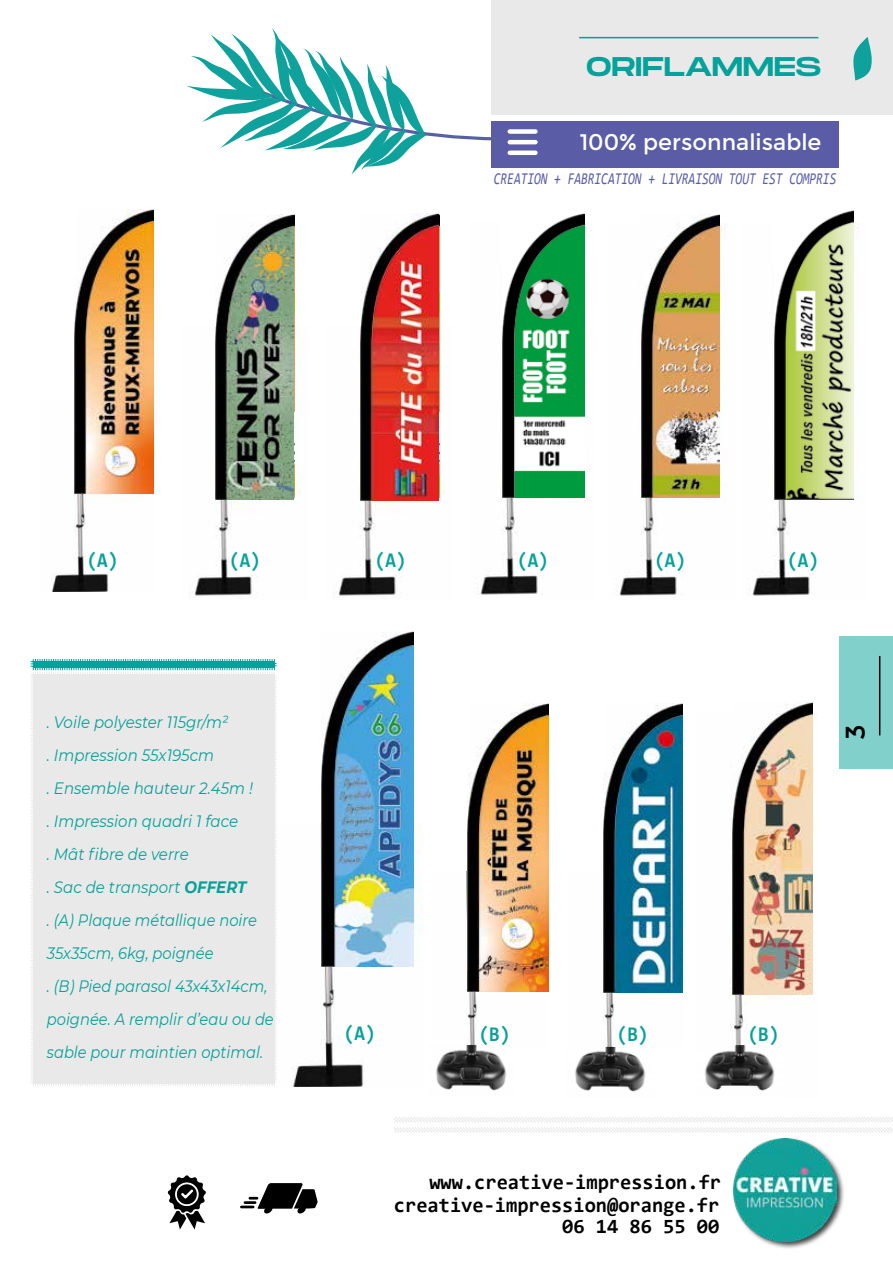
<style>
.page{position:relative;width:893px;height:1263px;background:#fff}
.page>*{position:absolute;margin:0;border:0;box-sizing:border-box;transform-origin:0 0}
.t1{font:27px "Monument Extended";letter-spacing:-.01em;color:#04a29a}
.t2{font:27px "Montserrat";color:#000}
.t3{font:22.5px "Montserrat";color:#fff}
.t4{font:700 21px "Consolas";color:#07a198;scale:.91 1}
.t5{font:700 20.4px/21.1px "Consolas";color:#000;text-align:right}
.t6{font:italic 16.5px/33px "Montserrat";color:#07a198;scale:.91 1}
.t7{font:italic 16.5px "Consolas";color:#5a5ea6;scale:.74 1}
.s1{font-weight:700}
</style>
<div class="page">
<div style="left:839px;top:636px;width:54px;height:133px;background:#81d0cc"></div>
<div style="left:491px;top:0;width:402px;height:115px;background:#e9e9e9"></div>
<hr style="left:579px;top:37px;width:239px;height:1px;background:#07a198">
<hr style="left:879px;top:656px;width:1px;height:79px;background:#000">
<div style="left:491px;top:121px;width:348px;height:47px;background:#5a5da5"></div>
<div style="left:510px;top:129px;width:25px;height:5px;background:#fff"></div>
<hr style="left:510px;top:140px;width:25px;height:4px;background:#fff">
<hr style="left:510px;top:151px;width:25px;height:4px;background:#fff">
<div style="left:732px;top:1137px;width:113px;height:112px;background:#000;opacity:.75"></div>
<img style="left:733px;top:1138px;width:103px;height:103px">
<svg style="left:241px;top:1183px;width:77px;height:30px"></svg>
<svg style="left:168px;top:1175px;width:38px;height:54px"></svg>
<svg style="left:394px;top:1117px;width:499px;height:16px"></svg>
<img style="left:52px;top:400px;width:103px;height:191px">
<img style="left:75px;top:210px;width:78px;height:283px">
<img style="left:477px;top:222px;width:110px;height:373px">
<img style="left:502px;top:214px;width:82px;height:284px">
<img style="left:616px;top:223px;width:110px;height:373px">
<img style="left:642px;top:214px;width:77px;height:284px">
<img style="left:192px;top:324px;width:109px;height:274px">
<img style="left:216px;top:214px;width:78px;height:285px">
<img style="left:336px;top:324px;width:109px;height:274px">
<img style="left:360px;top:213px;width:79px;height:287px">
<img style="left:749px;top:224px;width:110px;height:372px">
<img style="left:775px;top:211px;width:79px;height:288px">
<img style="left:466px;top:871px;width:82px;height:174px">
<img style="left:467px;top:703px;width:81px;height:288px">
<img style="left:436px;top:1045px;width:71px;height:46px">
<img style="left:575px;top:1046px;width:71px;height:46px">
<img style="left:730px;top:712px;width:87px;height:334px">
<img style="left:704px;top:1046px;width:71px;height:45px">
<img style="left:292px;top:823px;width:130px;height:263px">
<img style="left:322px;top:631px;width:91px;height:335px">
<div style="left:31px;top:672px;width:246px;height:414px;background:#e9e9e9"></div>
<svg style="left:30px;top:659px;width:247px;height:12px;background:#47bab5"></svg>
<svg style="left:187px;top:28px;width:312px;height:146px"></svg>
<svg style="left:853px;top:37px;width:19px;height:43px"></svg>
<img style="left:603px;top:871px;width:81px;height:175px">
<img style="left:604px;top:704px;width:79px;height:288px">
<img style="left:732px;top:703px;width:80px;height:291px">
<h1 class="t1" style="left:586px;top:46px;width:237px">ORIFLAMMES</h1>
<h2 class="t3" style="left:580px;top:129px;width:243px">100% personnalisable</h2>
<p class="t7" style="left:494px;top:167px;width:464px">CREATION + FABRICATION + LIVRAISON TOUT EST COMPRIS</p>
<p class="t4" style="left:87px;top:547px;width:36px">(A)</p>
<p class="t4" style="left:229px;top:547px;width:36px">(A)</p>
<p class="t4" style="left:375px;top:547px;width:36px">(A)</p>
<p class="t4" style="left:517px;top:547px;width:36px">(A)</p>
<p class="t4" style="left:654px;top:547px;width:36px">(A)</p>
<p class="t4" style="left:787px;top:547px;width:36px">(A)</p>
<p class="t6" style="left:47px;top:705px;width:251px">. Voile polyester 115gr/m²<br>. Impression 55x195cm<br>. Ensemble hauteur 2.45m !<br>. Impression quadri 1 face<br>. Mât fibre de verre<br>. Sac de transport <span class="s1">OFFERT<br></span>. (A) Plaque métallique noire<br>35x35cm, 6kg, poignée<br>. (B) Pied parasol 43x43x14cm, poignée. A remplir d’eau ou de sable pour maintien optimal.</p>
<h1 class="t2" style="left:840px;top:740px;width:17px;rotate:-90deg">3</h1>
<p class="t4" style="left:344px;top:1020px;width:36px">(A)</p>
<p class="t4" style="left:479px;top:1020px;width:36px">(B)</p>
<p class="t4" style="left:748px;top:1020px;width:36px">(B)</p>
<p class="t4" style="left:617px;top:1020px;width:36px">(B)</p>
<p class="t5" style="left:429px;top:1172px;width:293px">www.creative-impression.fr</p>
<p class="t5" style="left:394px;top:1194px;width:327px">creative-impression@orange.fr<br>06 14 86 55 00</p>
</div>
